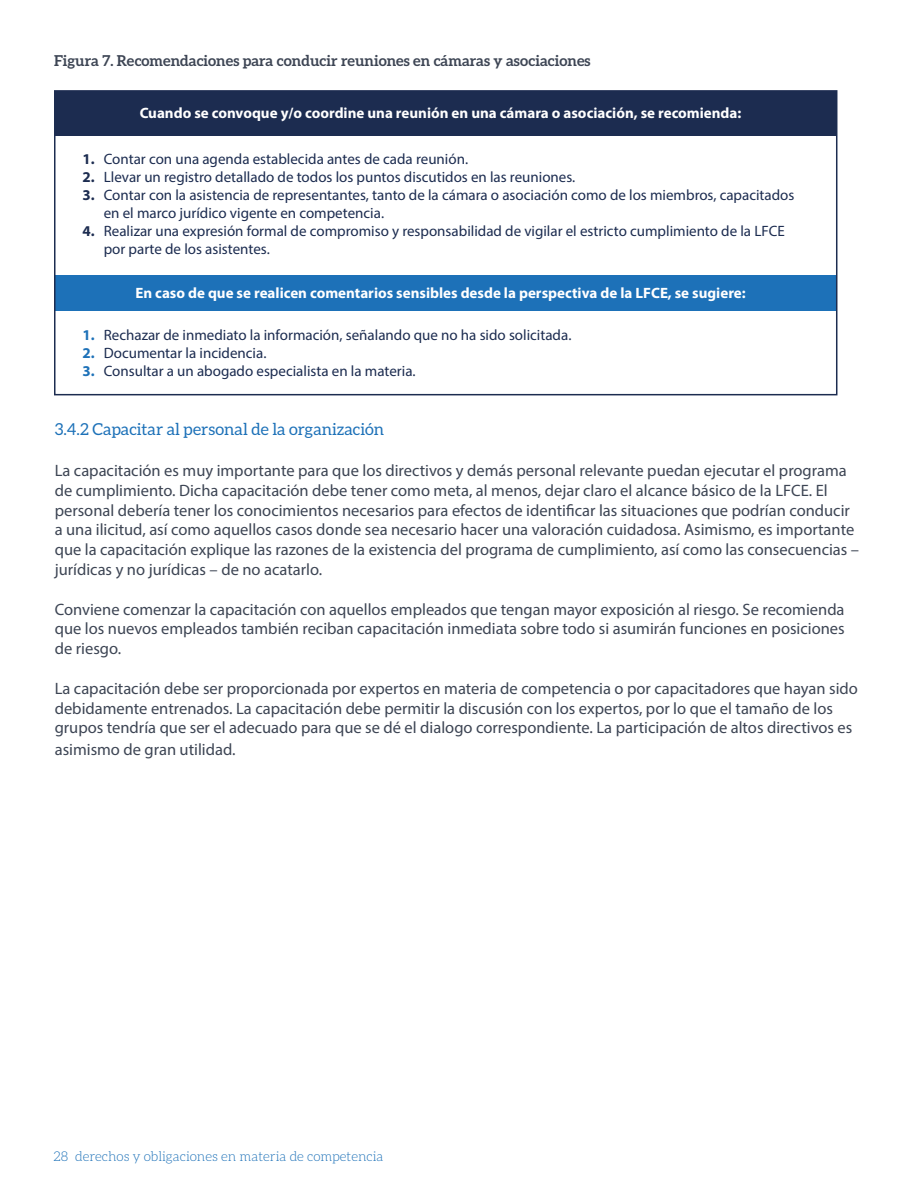
<style>
.page{position:relative;width:918px;height:1188px;background:#fff}
.page>*{position:absolute;margin:0;border:0;box-sizing:border-box;transform-origin:0 0}
.t1{font:16.5px/19.8px "Myriad Pro";color:#3d4554}
.t2{font:16.5px "Aleo";color:#1d71b8}
.t3{font:15px/18px "Myriad Pro";color:#1c2c50}
.t4{font:700 15px "Myriad Pro";color:#fff}
.t5{font:700 15px "Aleo";color:#3d4554}
.t6{font:700 15px/18px "Myriad Pro";color:#1c2c50;text-align:justify}
.t7{font:700 15px/18px "Myriad Pro";color:#1d71b8;text-align:justify}
.t8{font:300 13.5px "Aleo";color:#1d71b8}
</style>
<div class="page">
<div style="left:55px;top:91px;width:782px;height:44px;background:#1c2c50"></div>
<div style="left:55px;top:275px;width:782px;height:36px;background:#1d71b8"></div>
<div style="left:54px;top:90px;width:783px;height:305px;border:2px solid #1c2c50"></div>
<p class="t5" style="left:54px;top:52px;width:538px">Figura 7. Recomendaciones para conducir reuniones en cámaras y asociaciones</p>
<p class="t4" style="left:140px;top:103px;width:603px">Cuando se convoque y/o coordine una reunión en una cámara o asociación, se recomienda:</p>
<p class="t6" style="left:82px;top:150px;width:14px">1.<br>2.<br>3.</p>
<p class="t6" style="left:82px;top:222px;width:14px">4.</p>
<p class="t3" style="left:104px;top:150px;width:692px">Contar con una agenda establecida antes de cada reunión.<br>Llevar un registro detallado de todos los puntos discutidos en las reuniones.<br>Contar con la asistencia de representantes, tanto de la cámara o asociación como de los miembros, capacitados en el marco jurídico vigente en competencia.<br>Realizar una expresión formal de compromiso y responsabilidad de vigilar el estricto cumplimiento de la LFCE por parte de los asistentes.</p>
<p class="t4" style="left:135px;top:283px;width:612px">En caso de que se realicen comentarios sensibles desde la perspectiva de la LFCE, se sugiere:</p>
<p class="t7" style="left:82px;top:325px;width:14px">1.<br>2.<br>3.</p>
<p class="t3" style="left:104px;top:325px;width:469px">Rechazar de inmediato la información, señalando que no ha sido solicitada.<br>Documentar la incidencia.<br>Consultar a un abogado especialista en la materia.</p>
<p class="t2" style="left:55px;top:419px;width:331px">3.4.2 Capacitar al personal de la organización</p>
<p class="t1" style="left:55px;top:460px;width:806px">La capacitación es muy importante para que los directivos y demás personal relevante puedan ejecutar el programa de cumplimiento. Dicha capacitación debe tener como meta, al menos, dejar claro el alcance básico de la LFCE. El personal debería tener los conocimientos necesarios para efectos de identificar las situaciones que podrían conducir a una ilicitud, así como aquellos casos donde sea necesario hacer una valoración cuidadosa. Asimismo, es importante que la capacitación explique las razones de la existencia del programa de cumplimiento, así como las consecuencias – jurídicas y no jurídicas – de no acatarlo.</p>
<p class="t1" style="left:55px;top:599px;width:792px;text-align:justify">Conviene comenzar la capacitación con aquellos empleados que tengan mayor exposición al riesgo. Se recomienda que los nuevos empleados también reciban capacitación inmediata sobre todo si asumirán funciones en posiciones de riesgo.</p>
<p class="t1" style="left:55px;top:678px;width:805px">La capacitación debe ser proporcionada por expertos en materia de competencia o por capacitadores que hayan sido debidamente entrenados. La capacitación debe permitir la discusión con los expertos, por lo que el tamaño de los grupos tendría que ser el adecuado para que se dé el dialogo correspondiente. La participación de altos directivos es</p>
<p class="t1" style="left:55px;top:739px;width:182px">asimismo de gran utilidad.</p>
<p class="t8" style="left:53px;top:1149px;width:332px">28 derechos y obligaciones en materia de competencia</p>
</div>
